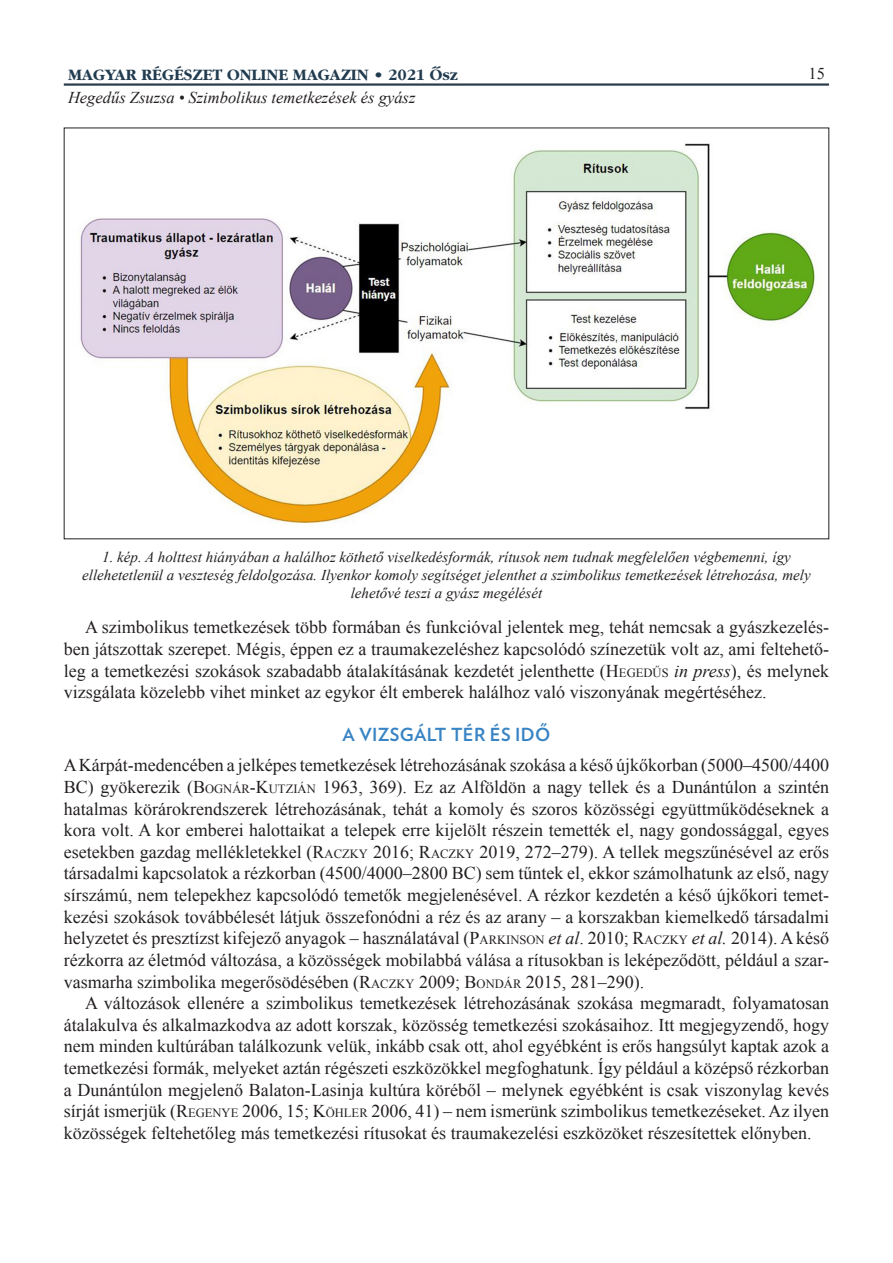
<style>
.page{position:relative;width:893px;height:1263px;background:#fff}
.page>*{position:absolute;margin:0;border:0;box-sizing:border-box;transform-origin:0 0}
.cikk_szoveg_print{font:18px/21.6px "Times New Roman";color:#231f20;text-align:justify}
.alcim{font:700 18px "Verlag";letter-spacing:.02em;color:#3884c5}
.t1{font:italic 16.5px "Times New Roman";color:#231f20}
.t2{font:16.5px "Garamond H Bold";color:#213b4f}
.t3{font:16.5px "Times New Roman";color:#231f20}
.kepala{font:italic 15px/18px "Times New Roman";color:#231f20;text-align:center}
.s1{font-style:inherit}
.s2{font-size:12.6px}
.s3{font-style:italic}
</style>
<div class="page">
<hr style="left:64px;top:83px;width:765px;height:3px;background:#2d3d4d">
<img style="left:80px;top:143px;width:738px;height:380px">
<p class="t2" style="left:68px;top:66px;width:391px">MAGYAR RÉGÉSZET ONLINE MAGAZIN • 2021 Ôsz</p>
<p class="t1" style="left:68px;top:87px;width:349px">Hegedűs Zsuzsa • Szimbolikus temetkezések és gyász</p>
<p class="t3" style="left:808px;top:62px;width:18px">15</p>
<p class="kepala" style="left:82px;top:547px;width:730px">1. kép. A holttest hiányában a halálhoz köthető viselkedésformák, rítusok nem tudnak megfelelően végbemenni, így ellehetetlenül a veszteség feldolgozása. Ilyenkor komoly segítséget jelenthet a szimbolikus temetkezések létrehozása, mely lehetővé teszi a gyász megélését</p>
<p class="cikk_szoveg_print" style="left:64px;top:616px;width:767px;text-indent:21px">A szimbolikus temetkezések több formában és funkcióval jelentek meg, tehát nemcsak a gyászkezelés&shy;ben játszottak szerepet. Mégis, éppen ez a traumakezeléshez kapcsolódó színezetük volt az, ami feltehető&shy;leg a temetkezési szokások szabadabb átalakításának kezdetét jelenthette (<span class="s1">H</span><span class="s2">EGEDŰS</span> <span class="s3">in press</span>), és melynek vizsgálata közelebb vihet minket az egykor élt emberek halálhoz való viszonyának megértéséhez.</p>
<p class="alcim" style="left:342px;top:721px;width:210px">A VIZSGÁLT TÉR ÉS IDŐ</p>
<p class="cikk_szoveg_print" style="left:64px;top:754px;width:767px">A Kárpát-medencében a jelképes temetkezések létrehozásának szokása a késő újkőkorban (5000–4500/4400<br>BC) gyökerezik (<span class="s1">B</span><span class="s2">OGNÁR</span><span class="s1">-K</span><span class="s2">UTZIÁN</span> 1963, 369). Ez az Alföldön a nagy tellek és a Dunántúlon a szintén hatalmas körárokrendszerek létrehozásának, tehát a komoly és szoros közösségi együttműködéseknek a kora volt. A kor emberei halottaikat a telepek erre kijelölt részein temették el, nagy gondossággal, egyes esetekben gazdag mellékletekkel <span class="s1">(R</span><span class="s2">ACZKY</span> <span class="s1">2016; R</span><span class="s2">ACZKY</span> <span class="s1">2</span>019, 272–279). A tellek megszűnésével az erős társadalmi kapcsolatok a rézkorban (4500/4000–2800 BC) sem tűntek el, ekkor számolhatunk az első, nagy sírszámú, nem telepekhez kapcsolódó temetők megjelenésével. A rézkor kezdetén a késő újkőkori temet&shy;kezési szokások továbbélesét látjuk összefonódni a réz és az arany – a korszakban kiemelkedő társadalmi helyzetet és presztízst kifejező anyagok – használatával (<span class="s1">P</span><span class="s2">ARKINSON</span> <span class="s3">et al</span>. 2010; <span class="s1">R</span><span class="s2">ACZKY</span> <span class="s3">et al.</span> 2014). A késő rézkorra az életmód változása, a közösségek mobilabbá válása a rítusokban is leképeződött, például a szar&shy;vasmarha szimbolika megerősödésében <span class="s1">(R</span><span class="s2">ACZKY</span> <span class="s1">2009; B</span><span class="s2">ONDÁR</span> 2015, 281–290).</p>
<p class="cikk_szoveg_print" style="left:64px;top:992px;width:767px;text-indent:21px">A változások ellenére a szimbolikus temetkezések létrehozásának szokása megmaradt, folyamatosan átalakulva és alkalmazkodva az adott korszak, közösség temetkezési szokásaihoz. Itt megjegyzendő, hogy nem minden kultúrában találkozunk velük, inkább csak ott, ahol egyébként is erős hangsúlyt kaptak azok a temetkezési formák, melyeket aztán régészeti eszközökkel megfoghatunk. Így például a középső rézkorban a Dunántúlon megjelenő Balaton-Lasinja kultúra köréből – melynek egyébként is csak viszonylag kevés sírját ismerjük (<span class="s1">R</span><span class="s2">EGENYE</span> <span class="s1">2006, 15; K</span><span class="s2">ÖHLER</span> 2006, 41) – nem ismerünk szimbolikus temetkezéseket. Az ilyen közösségek feltehetőleg más temetkezési rítusokat és traumakezelési eszközöket részesítettek előnyben.</p>
</div>
